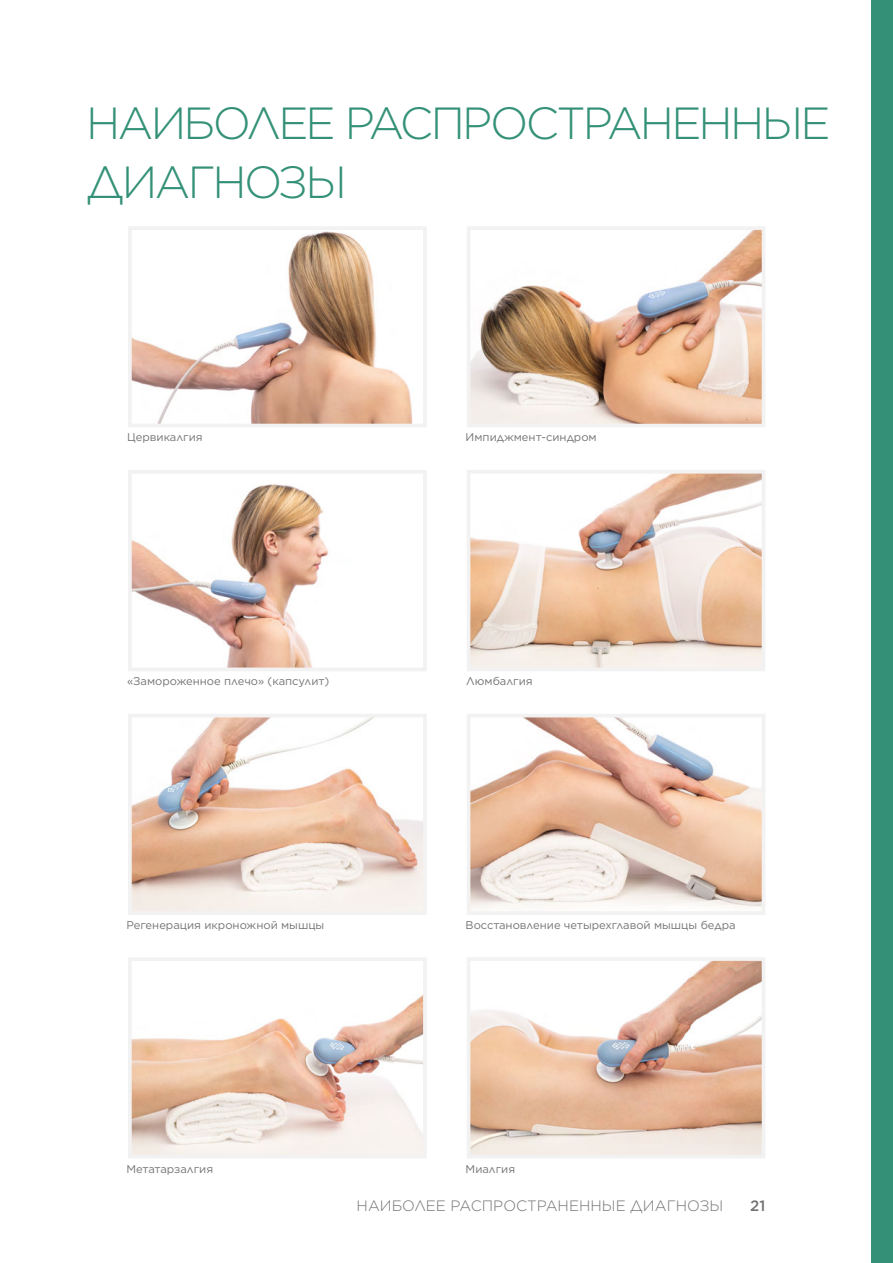
<style>
.page{position:relative;width:893px;height:1263px;background:#fff}
.page>*{position:absolute;margin:0;border:0;box-sizing:border-box;transform-origin:0 0}
.t1{font:300 45px/58.5px "Gotham";letter-spacing:-.06em;color:#349177}
.t2{font:300 15px "Gotham";color:#747373}
.t3{font:500 15px "Gotham";color:#747373}
.t4{font:11.25px "Gotham";color:#747373}
</style>
<div class="page">
<svg style="left:128px;top:958px;width:299px;height:200px"></svg>
<svg style="left:128px;top:714px;width:299px;height:201px"></svg>
<svg style="left:467px;top:957px;width:298px;height:201px"></svg>
<svg style="left:467px;top:470px;width:298px;height:201px"></svg>
<img style="left:467px;top:227px;width:298px;height:200px">
<svg style="left:128px;top:470px;width:299px;height:201px"></svg>
<svg style="left:128px;top:227px;width:299px;height:200px"></svg>
<svg style="left:467px;top:714px;width:298px;height:201px"></svg>
<div style="left:872px;top:0;width:21px;height:1263px;background:#349177"></div>
<h1 class="t1" style="left:86px;top:93px;width:746px">НАИБОЛЕЕ РАСПРОСТРАНЕННЫЕ<br>ДИАГНОЗЫ</h1>
<p class="t4" style="left:127px;top:430px;width:77px">Цервикалгия</p>
<p class="t4" style="left:466px;top:430px;width:133px">Импиджмент-синдром</p>
<p class="t4" style="left:127px;top:674px;width:204px">«Замороженное плечо» (капсулит)</p>
<p class="t4" style="left:466px;top:674px;width:68px">Люмбалгия</p>
<p class="t4" style="left:126px;top:918px;width:199px">Регенерация икроножной мышцы</p>
<p class="t4" style="left:466px;top:918px;width:271px">Восстановление четырехглавой мышцы бедра</p>
<p class="t4" style="left:126px;top:1161px;width:88px">Метатарзалгия</p>
<p class="t4" style="left:466px;top:1161px;width:51px">Миалгия</p>
<h2 class="t2" style="left:357px;top:1196px;width:368px">НАИБОЛЕЕ РАСПРОСТРАНЕННЫЕ ДИАГНОЗЫ</h2>
<h2 class="t3" style="left:750px;top:1196px;width:17px">21</h2>
</div>
